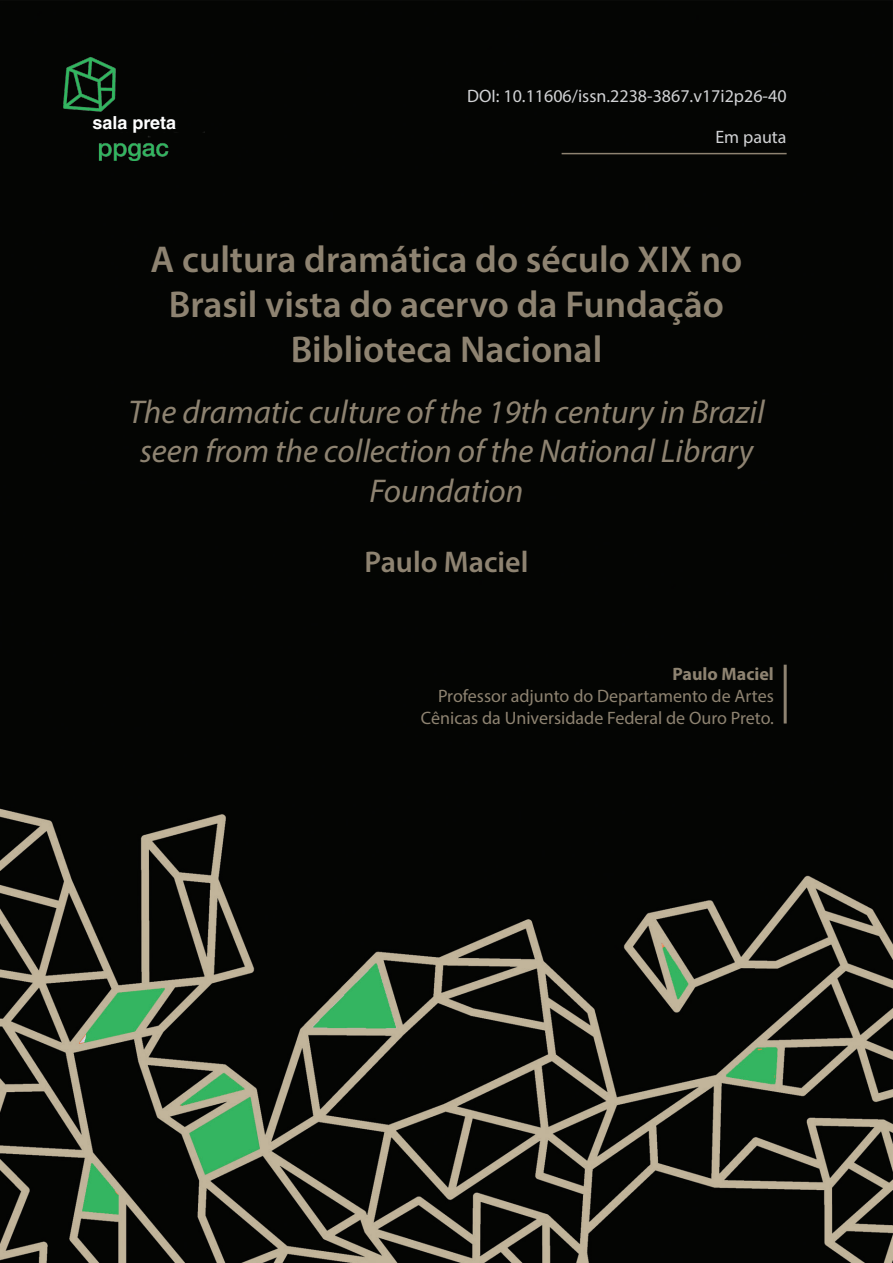
<style>
.page{position:relative;width:893px;height:1263px;background:#fff}
.page>*{position:absolute;margin:0;border:0;box-sizing:border-box;transform-origin:0 0}
.titulo{font:600 37.5px/45px "Myriad Pro";color:#8e8371;text-align:center}
.titulo-estr{font:italic 33px/39.6px "Myriad Pro";color:#8e8371;text-align:center}
.AUTORES_art{font:600 30px "Myriad Pro";color:#8e8371}
.mini-curriculo{font:18px/21.6px "Myriad Pro";color:#8e8371;text-align:right}
.DOI{font:18px "Myriad Pro";color:#d1d2d4}
.mini-curriculo-2{font:700 18px "Myriad Pro";color:#8e8371}
.sala_logo{font:700 18px "Helvetica LT Std";color:#fff}
</style>
<div class="page">
<img style="left:0;top:0;width:893px;height:1263px">
<hr style="left:784px;top:665px;width:3px;height:58px;background:#8e8371">
<hr style="left:562px;top:153px;width:225px;height:1px;background:#8e8371">
<img style="left:64px;top:56px;width:140px;height:104px">
<p class="sala_logo" style="left:92px;top:112px;width:85px">sala preta</p>
<p class="DOI" style="left:467px;top:85px;width:321px">DOI: 10.11606/issn.2238-3867.v17i2p26-40</p>
<p class="DOI" style="left:715px;top:126px;width:73px">Em pauta</p>
<p class="titulo" style="left:151px;top:236px;width:593px">A cultura dramática do século XIX no<br>Brasil vista do acervo da Fundação<br>Biblioteca Nacional</p>
<p class="titulo-estr" style="left:128px;top:391px;width:638px">The dramatic culture of the 19th century in Brazil seen from the collection of the National Library<br>Foundation</p>
<p class="AUTORES_art" style="left:365px;top:543px;width:165px">Paulo Maciel</p>
<p class="mini-curriculo-2" style="left:672px;top:662px;width:103px">Paulo Maciel</p>
<p class="mini-curriculo" style="left:421px;top:685px;width:354px">Professor adjunto do Departamento de Artes<br>Cênicas da Universidade Federal de Ouro Preto.</p>
</div>
